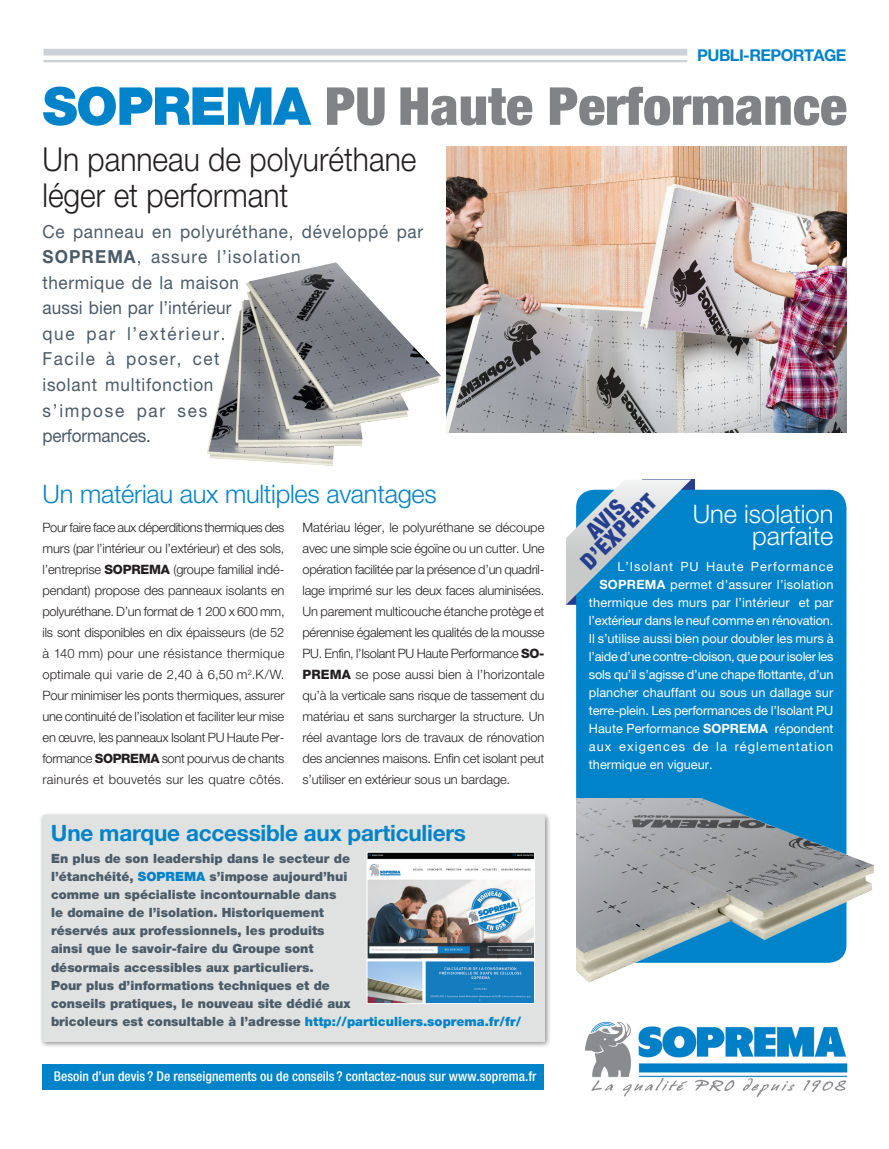
<style>
.page{position:relative;width:889px;height:1149px;background:#fff}
.page>*{position:absolute;margin:0;border:0;box-sizing:border-box;transform-origin:0 0}
.Texte_courant{font:900 condensed 52.35px "Helvetica Neue LT Std";color:#808285;scale:1.08 1}
.Texte_courant-2{font:300 33px/36.5px "Helvetica Neue LT Std";color:#231f20;scale:.91 1}
.Texte_courant-3{font:300 25.5px "Helvetica Neue LT Std";letter-spacing:-.01em;color:#0083c9}
.Texte_courant-4{font:300 25.5px/22.5px "Helvetica Neue LT Std";color:#fff;text-align:right}
.Texte_courant-5{font:700 22.5px "Helvetica Neue LT Std";letter-spacing:-.01em;color:#0083c9}
.t1{font:900 condensed 22.5px/18px "Helvetica Neue LT Std";color:#253f8e;text-align:center}
.Texte_courant-6{font:18px/25.5px "Helvetica Neue LT Std";letter-spacing:.045em;color:#4b5b68;scale:.95 1}
.Texte_courant-7{font:700 16.2px "Helvetica Neue LT Std";letter-spacing:-.035em;color:#0083c9}
.Texte_courant-8{font:500 condensed 13.5px "Helvetica Neue LT Std";color:#fff}
.Texte_courant-9{font:300 12.9px/21px "Helvetica Neue LT Std";letter-spacing:-.01em;color:#231f20;text-align:justify}
.Texte_courant-10{font:900 12.75px/18px "Helvetica Neue LT Std";color:#4b5b68}
.Texte_courant-11{font:12.75px "Helvetica Neue LT Std";color:#fff}
.Texte_courant-12{font:12.75px "Helvetica Neue LT Std";letter-spacing:-.02em;color:#fff}
.Texte_courant-13{font:12.75px "Helvetica Neue LT Std";letter-spacing:.02em;color:#fff}
.Texte_courant-14{font:12.75px "Helvetica Neue LT Std";letter-spacing:.08em;color:#fff}
.Texte_courant-15{font:12.75px "Helvetica Neue LT Std";letter-spacing:.07em;color:#fff}
.s1{font-stretch:normal;color:#0083c9}
.s2{font-weight:700}
.s3{font-weight:800}
.s4{color:#0083c9}
</style>
<div class="page">
<div style="left:642px;top:479px;width:52px;height:30px;background:#253f8e"></div>
<img style="left:585px;top:1021px;width:263px;height:77px">
<div style="left:43px;top:49px;width:644px;height:6px;background:#ccd0d7"></div>
<hr style="left:43px;top:60px;width:644px;height:2px;background:#ccd0d7">
<img style="left:446px;top:147px;width:400px;height:285px">
<div style="left:576px;top:489px;width:270px;height:473px;background:#0083c9;border-radius:18px"></div>
<div style="left:43px;top:1063px;width:501px;height:26px;background:#0083c9"></div>
<div style="left:39px;top:811px;width:512px;height:236px;background:#231f20;opacity:.5"></div>
<div style="left:43px;top:814px;width:502px;height:226px;background:#e0e2e2"></div>
<img style="left:366px;top:852px;width:169px;height:151px">
<img style="left:576px;top:798px;width:298px;height:185px">
<svg style="left:566px;top:479px;width:125px;height:125px"></svg>
<img style="left:207px;top:262px;width:234px;height:204px">
<p class="Texte_courant-7" style="left:697px;top:45px;width:151px">PUBLI-REPORTAGE</p>
<p class="Texte_courant" style="left:43px;top:74px;width:746px"><span class="s1">SOPREMA</span> PU Haute Performance</p>
<p class="Texte_courant-2" style="left:42px;top:140px;width:412px">Un panneau de polyuréthane léger et performant</p>
<p class="Texte_courant-6" style="left:42px;top:218px;width:402px">Ce panneau en polyuréthane, développé par<br><span class="s2">SOPREMA</span>, assure l’isolation<br>thermique de la maison<br>aussi bien par l’intérieur<br>que par l’extérieur.<br>Facile à poser, cet<br>isolant multifonction<br>s’impose par ses<br>performances.</p>
<p class="Texte_courant-3" style="left:43px;top:478px;width:396px">Un matériau aux multiples avantages</p>
<p class="Texte_courant-9" style="left:43px;top:516px;width:244px">Pour faire face aux déperditions thermiques des murs (par l’intérieur ou l’extérieur) et des sols, l’entreprise <span class="s3">SOPREMA</span> (groupe familial indé&shy;pendant) propose des panneaux isolants en polyuréthane. D’un format de 1 200 x 600 mm, ils sont disponibles en dix épaisseurs (de 52 à 140 mm) pour une résistance thermique optimale qui varie de 2,40 à 6,50 m<sup>2</sup>.K/W.<br>Pour minimiser les ponts thermiques, assurer une continuité de l’isolation et faciliter leur mise en œuvre, les panneaux Isolant PU Haute Per&shy;formance <span class="s3">SOPREMA</span> sont pourvus de chants rainurés et bouvetés sur les quatre côtés.</p>
<p class="Texte_courant-9" style="left:302px;top:516px;width:244px">Matériau léger, le polyuréthane se découpe avec une simple scie égoïne ou un cutter. Une opération facilitée par la présence d’un quadril&shy;lage imprimé sur les deux faces aluminisées.<br>Un parement multicouche étanche protège et pérennise également les qualités de la mousse PU. Enfin, l’Isolant PU Haute Performance <span class="s3">SO-PREMA</span> se pose aussi bien à l’horizontale qu’à la verticale sans risque de tassement du matériau et sans surcharger la structure. Un réel avantage lors de travaux de rénovation des anciennes maisons. Enfin cet isolant peut s’utiliser en extérieur sous un bardage.</p>
<p class="Texte_courant-5" style="left:51px;top:818px;width:416px">Une marque accessible aux particuliers</p>
<p class="Texte_courant-10" style="left:51px;top:849px;width:471px">En plus de son leadership dans le secteur de<br>l’étanchéité, <span class="s4">SOPREMA</span> s’impose aujourd’hui<br>comme un spécialiste incontournable dans<br>le domaine de l’isolation. Historiquement<br>réservés aux professionnels, les produits<br>ainsi que le savoir-faire du Groupe sont<br>désormais accessibles aux particuliers.<br>Pour plus d’informations techniques et de<br>conseils pratiques, le nouveau site dédié aux<br>bricoleurs est consultable à l’adresse <span class="s4">http://particuliers.soprema.fr/fr/</span></p>
<p class="Texte_courant-8" style="left:54px;top:1068px;width:484px">Besoin d’un devis ? De renseignements ou de conseils ? contactez-nous sur www.soprema.fr</p>
<p class="t1" style="left:565px;top:546px;width:98px;rotate:-45deg">AVIS<br>D’EXPERT</p>
<p class="Texte_courant-4" style="left:692px;top:501px;width:142px">Une isolation parfaite</p>
<p class="Texte_courant-15" style="left:617px;top:558px;width:217px">L’Isolant PU Haute Performance</p>
<p class="Texte_courant-13" style="left:599px;top:576px;width:235px"><span class="s2">SOPREMA</span> permet d’assurer l’isolation</p>
<p class="Texte_courant-11" style="left:589px;top:594px;width:246px">thermique des murs par l’intérieur et par</p>
<p class="Texte_courant-12" style="left:589px;top:612px;width:246px">l’extérieur dans le neuf comme en rénovation.</p>
<p class="Texte_courant-11" style="left:589px;top:630px;width:246px">Il s’utilise aussi bien pour doubler les murs à</p>
<p class="Texte_courant-12" style="left:589px;top:648px;width:246px">l’aide d’une contre-cloison, que pour isoler les</p>
<p class="Texte_courant-11" style="left:589px;top:666px;width:246px">sols qu’il s’agisse d’une chape flottante, d’un</p>
<p class="Texte_courant-11" style="left:589px;top:684px;width:246px">plancher chauffant ou sous un dallage sur</p>
<p class="Texte_courant-11" style="left:589px;top:702px;width:246px">terre-plein. Les performances de l’Isolant PU</p>
<p class="Texte_courant-11" style="left:589px;top:720px;width:246px">Haute Performance <span class="s2">SOPREMA</span> répondent</p>
<p class="Texte_courant-14" style="left:589px;top:738px;width:246px">aux exigences de la réglementation</p>
<p class="Texte_courant-11" style="left:589px;top:756px;width:125px">thermique en vigueur.</p>
</div>
